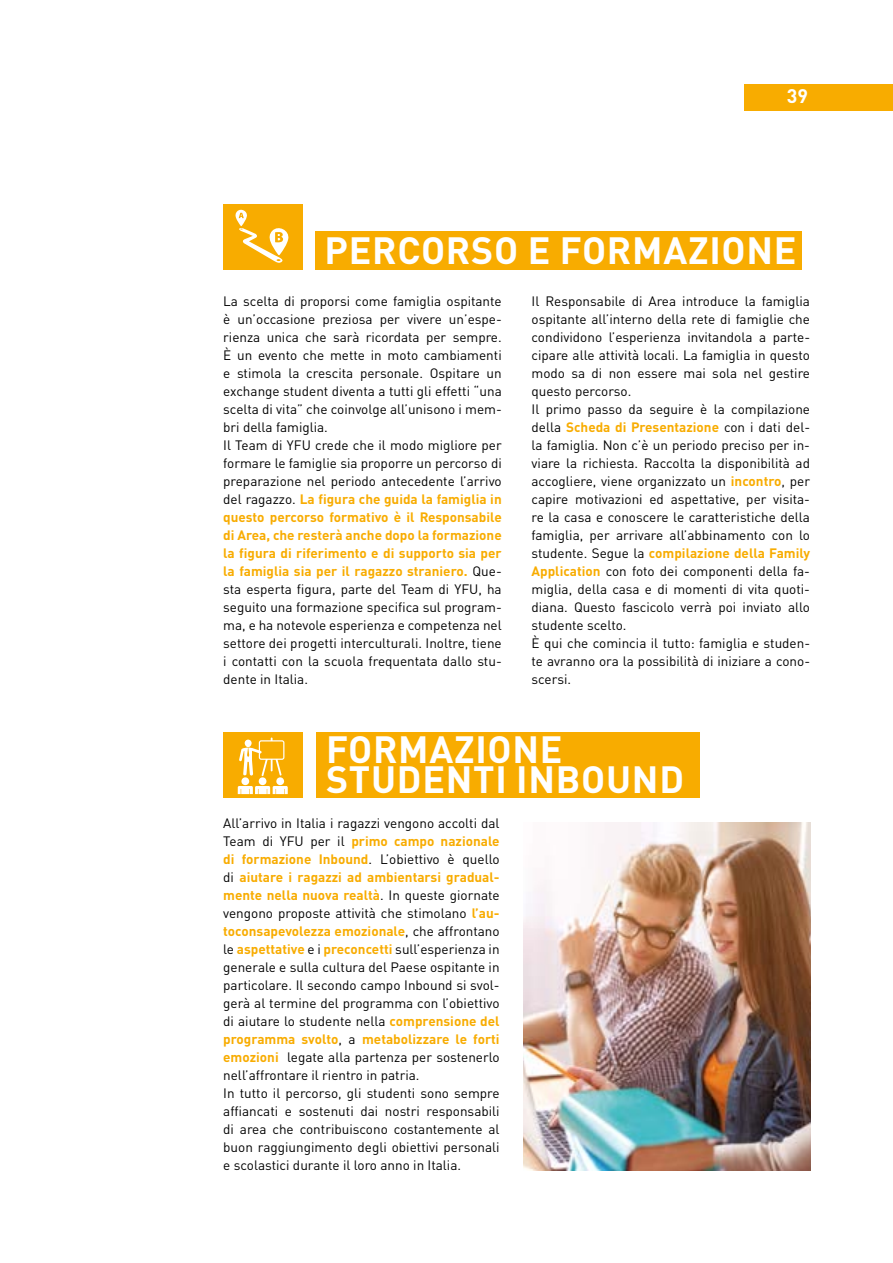
<style>
.page{position:relative;width:893px;height:1263px;background:#fff}
.page>*{position:absolute;margin:0;border:0;box-sizing:border-box;transform-origin:0 0}
.t1{font:700 37.5px/30px "DIN Pro";letter-spacing:.02em;color:#fff}
.t2{font:700 19.5px "DIN Pro";color:#fff}
.t3{font:13.5px/18px "DIN Pro";color:#000}
.s1{font-weight:700;color:#f8ac00}
</style>
<div class="page">
<div style="left:315px;top:232px;width:486px;height:38px;background:#f8ac00"></div>
<div style="left:315px;top:732px;width:384px;height:66px;background:#f8ac00"></div>
<img style="left:523px;top:822px;width:287px;height:348px">
<div style="left:223px;top:204px;width:80px;height:66px;background:#f8ac00"></div>
<svg style="left:235px;top:209px;width:54px;height:54px"></svg>
<div style="left:223px;top:732px;width:80px;height:66px;background:#f8ac00"></div>
<div style="left:241px;top:777px;width:8px;height:8px;background:#fff;border-radius:50%"></div>
<div style="left:259px;top:777px;width:8px;height:8px;background:#fff;border-radius:50%"></div>
<svg style="left:238px;top:786px;width:50px;height:8px"></svg>
<div style="left:276px;top:777px;width:8px;height:8px;background:#fff;border-radius:50%"></div>
<svg style="left:239px;top:737px;width:45px;height:39px"></svg>
<div style="left:744px;top:84px;width:149px;height:26px;background:#f8ac00"></div>
<h2 class="t2" style="left:787px;top:80px;width:23px">39</h2>
<h1 class="t1" style="left:324px;top:231px;width:474px">PERCORSO E FORMAZIONE</h1>
<p class="t3" style="left:223px;top:292px;width:280px">La scelta di proporsi come famiglia ospitante è un’occasione preziosa per vivere un’espe&shy;rienza unica che sarà ricordata per sempre.<br>È un evento che mette in moto cambiamenti e stimola la crescita personale. Ospitare un exchange student diventa a tutti gli effetti “una scelta di vita” che coinvolge all’unisono i mem&shy;bri della famiglia.<br>Il Team di YFU crede che il modo migliore per formare le famiglie sia proporre un percorso di preparazione nel periodo antecedente l’arrivo del ragazzo. <span class="s1">La figura che guida la famiglia in questo percorso formativo è il Responsabile di Area, che resterà anche dopo la formazione la figura di riferimento e di supporto sia per la famiglia sia per il ragazzo straniero.</span> Que&shy;sta esperta figura, parte del Team di YFU, ha seguito una formazione specifica sul program&shy;ma, e ha notevole esperienza e competenza nel settore dei progetti interculturali. Inoltre, tiene i contatti con la scuola frequentata dallo stu&shy;dente in Italia.</p>
<p class="t3" style="left:532px;top:291px;width:280px">Il Responsabile di Area introduce la famiglia ospitante all’interno della rete di famiglie che condividono l’esperienza invitandola a parte&shy;cipare alle attività locali. La famiglia in questo modo sa di non essere mai sola nel gestire questo percorso.<br>Il primo passo da seguire è la compilazione della <span class="s1">Scheda di Presentazione</span> con i dati del&shy;la famiglia. Non c’è un periodo preciso per in&shy;viare la richiesta. Raccolta la disponibilità ad accogliere, viene organizzato un <span class="s1">incontro</span>, per capire motivazioni ed aspettative, per visita&shy;re la casa e conoscere le caratteristiche della famiglia, per arrivare all’abbinamento con lo studente. Segue la <span class="s1">compilazione della Family Application</span> con foto dei componenti della fa&shy;miglia, della casa e di momenti di vita quoti&shy;diana. Questo fascicolo verrà poi inviato allo studente scelto.<br>È qui che comincia il tutto: famiglia e studen&shy;te avranno ora la possibilità di iniziare a cono&shy;scersi.</p>
<h1 class="t1" style="left:326px;top:730px;width:360px">FORMAZIONE<br>STUDENTI INBOUND</h1>
<p class="t3" style="left:223px;top:814px;width:278px">All’arrivo in Italia i ragazzi vengono accolti dal Team di YFU per il <span class="s1">primo campo nazionale di formazione Inbound</span>. L’obiettivo è quello di <span class="s1">aiutare i ragazzi ad ambientarsi gradual&shy;mente nella nuova realtà</span>. In queste giornate vengono proposte attività che stimolano <span class="s1">l’au&shy;toconsapevolezza emozionale</span>, che affrontano le <span class="s1">aspettative</span> e i <span class="s1">preconcetti</span> sull’esperienza in generale e sulla cultura del Paese ospitante in particolare. Il secondo campo Inbound si svol&shy;gerà al termine del programma con l’obiettivo di aiutare lo studente nella <span class="s1">comprensione del programma svolto</span>, a <span class="s1">metabolizzare le forti emozioni</span> legate alla partenza per sostenerlo nell’affrontare il rientro in patria.<br>In tutto il percorso, gli studenti sono sempre affiancati e sostenuti dai nostri responsabili di area che contribuiscono costantemente al buon raggiungimento degli obiettivi personali e scolastici durante il loro anno in Italia.</p>
</div>
